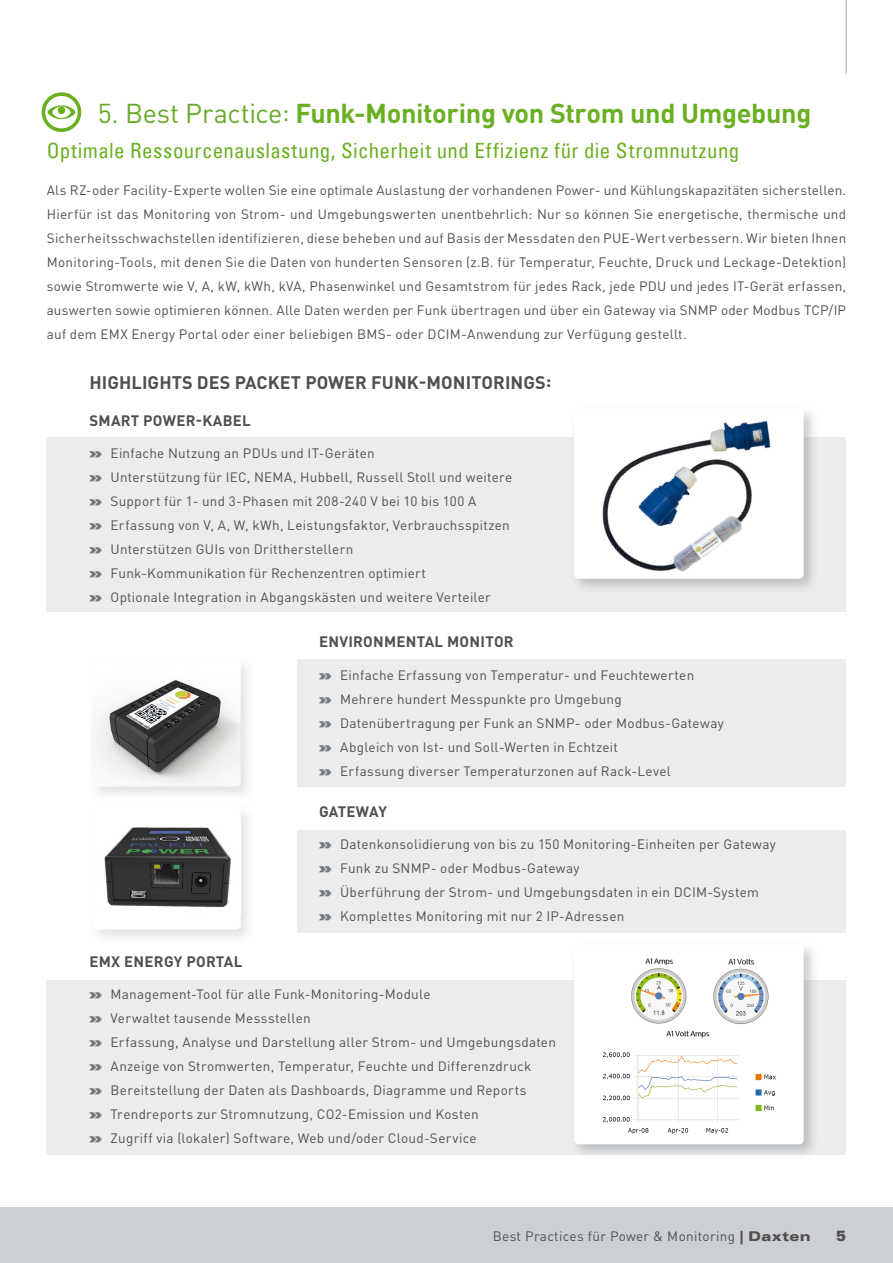
<style>
.page{position:relative;width:893px;height:1263px;background:#fff}
.page>*{position:absolute;margin:0;border:0;box-sizing:border-box;transform-origin:0 0}
.t1{font:700 27px "DIN Pro";letter-spacing:-.015em;color:#6bb022}
.t2{font:condensed 21px "Univers LT";letter-spacing:.02em;color:#6bb022}
.t3{font:700 18px "DIN Pro";letter-spacing:.005em;color:#514f50}
.t4{font:700 15px "DIN Pro";letter-spacing:.02em;color:#514f50}
.t5{font:900 15px "Univers LT";color:#514f50}
.t6{font:13.5px/24px "DIN Pro";letter-spacing:.02em;color:#514f50}
.s1{font-weight:400;color:#67aa26}
.s2{font-family:"Univers LT";font-weight:900;font-stretch:expanded;color:#73797c}
.s3{font-family:"Univers LT";font-weight:900}
.s4{font-family:"Univers LT";font-weight:900;font-stretch:expanded}
</style>
<div class="page">
<div style="left:0;top:1208px;width:893px;height:55px;background:#ccd0d2"></div>
<hr style="left:846px;top:0;width:1px;height:73px;background:#9da4a7">
<div style="left:298px;top:830px;width:548px;height:102px;background:#ebeced"></div>
<div style="left:298px;top:659px;width:548px;height:127px;background:#ebeced"></div>
<div style="left:47px;top:437px;width:799px;height:175px;background:#ebeced"></div>
<div style="left:47px;top:980px;width:799px;height:174px;background:#ebeced"></div>
<svg style="left:42px;top:92px;width:39px;height:40px"></svg>
<div style="left:58px;top:107px;width:7px;height:7px;background:#6bb022;border-radius:50%"></div>
<div style="left:88px;top:803px;width:168px;height:142px;background:#73797c;opacity:.2"></div>
<div style="left:92px;top:806px;width:149px;height:123px;background:#fff;border-radius:4px"></div>
<img style="left:104px;top:827px;width:127px;height:81px">
<div style="left:88px;top:657px;width:168px;height:145px;background:#73797c;opacity:.2"></div>
<img style="left:92px;top:660px;width:149px;height:126px">
<div style="left:571px;top:941px;width:248px;height:219px;background:#73797c;opacity:.4"></div>
<div style="left:574px;top:944px;width:230px;height:200px;background:#fff;border-radius:5px"></div>
<img style="left:602px;top:958px;width:174px;height:176px">
<div style="left:571px;top:405px;width:248px;height:189px;background:#73797c;opacity:.4"></div>
<img style="left:574px;top:409px;width:230px;height:170px">
<h1 class="t1" style="left:98px;top:90px;width:715px"><span class="s1">5. Best Practice:</span> Funk-Monitoring von Strom und Umgebung</h1>
<h2 class="t2" style="left:47px;top:138px;width:694px">Optimale Ressourcenauslastung, Sicherheit und Effizienz für die Stromnutzung</h2>
<p class="t6" style="left:47px;top:177px;width:801px;text-align:justify">Als RZ-oder Facility-Experte wollen Sie eine optimale Auslastung der vorhandenen Power- und Kühlungskapazitäten sicherstellen.<br>Hierfür ist das Monitoring von Strom- und Umgebungswerten unentbehrlich: Nur so können Sie energetische, thermische und Sicherheitsschwachstellen identifizieren, diese beheben und auf Basis der Messdaten den PUE-Wert verbessern. Wir bieten Ihnen Monitoring-Tools, mit denen Sie die Daten von hunderten Sensoren (z.B. für Temperatur, Feuchte, Druck und Leckage-Detektion) sowie Stromwerte wie V, A, kW, kWh, kVA, Phasenwinkel und Gesamtstrom für jedes Rack, jede PDU und jedes IT-Gerät erfassen, auswerten sowie optimieren können. Alle Daten werden per Funk übertragen und über ein Gateway via SNMP oder Modbus TCP/IP auf dem EMX Energy Portal oder einer beliebigen BMS- oder DCIM-Anwendung zur Verfügung gestellt.</p>
<h3 class="t3" style="left:89px;top:367px;width:464px">HIGHLIGHTS DES PACKET POWER FUNK-MONITORINGS:</h3>
<p class="t4" style="left:89px;top:408px;width:163px">SMART POWER-KABEL</p>
<p class="t6" style="left:89px;top:440px;width:425px"><span class="s2">»</span> Einfache Nutzung an PDUs und IT-Geräten<br><span class="s2">»</span> Unterstützung für IEC, NEMA, Hubbell, Russell Stoll und weitere <span class="s2">»</span> Support für 1- und 3-Phasen mit 208-240 V bei 10 bis 100 A<br><span class="s2">»</span> Erfassung von V, A, W, kWh, Leistungsfaktor, Verbrauchsspitzen <span class="s2">»</span> Unterstützen GUIs von Drittherstellern<br><span class="s2">»</span> Funk-Kommunikation für Rechenzentren optimiert<br><span class="s2">»</span> Optionale Integration in Abgangskästen und weitere Verteiler</p>
<p class="t4" style="left:319px;top:629px;width:196px">ENVIRONMENTAL MONITOR</p>
<p class="t6" style="left:319px;top:662px;width:406px"><span class="s2">»</span> Einfache Erfassung von Temperatur- und Feuchtewerten<br><span class="s2">»</span> Mehrere hundert Messpunkte pro Umgebung<br><span class="s2">»</span> Datenübertragung per Funk an SNMP- oder Modbus-Gateway <span class="s2">»</span> Abgleich von Ist- und Soll-Werten in Echtzeit<br><span class="s2">»</span> Erfassung diverser Temperaturzonen auf Rack-Level</p>
<p class="t4" style="left:319px;top:799px;width:70px">GATEWAY</p>
<p class="t6" style="left:319px;top:831px;width:459px"><span class="s2">»</span> Datenkonsolidierung von bis zu 150 Monitoring-Einheiten per Gateway <span class="s2">»</span> Funk zu SNMP- oder Modbus-Gateway<br><span class="s2">»</span> Überführung der Strom- und Umgebungsdaten in ein DCIM-System<br><span class="s2">»</span> Komplettes Monitoring mit nur 2 IP-Adressen</p>
<p class="t4" style="left:89px;top:949px;width:154px">EMX ENERGY PORTAL</p>
<p class="t6" style="left:89px;top:981px;width:468px"><span class="s2">»</span> Management-Tool für alle Funk-Monitoring-Module<br><span class="s2">»</span> Verwaltet tausende Messstellen<br><span class="s2">»</span> Erfassung, Analyse und Darstellung aller Strom- und Umgebungsdaten <span class="s2">»</span> Anzeige von Stromwerten, Temperatur, Feuchte und Differenzdruck<br><span class="s2">»</span> Bereitstellung der Daten als Dashboards, Diagramme und Reports<br><span class="s2">»</span> Trendreports zur Stromnutzung, CO2-Emission und Kosten<br><span class="s2">»</span> Zugriff via (lokaler) Software, Web und/oder Cloud-Service</p>
<p class="t6" style="left:493px;top:1222px;width:319px">Best Practices für Power &amp; Monitoring <span class="s3">|</span> <span class="s4">Daxten</span></p>
<p class="t5" style="left:836px;top:1226px;width:12px">5</p>
</div>
